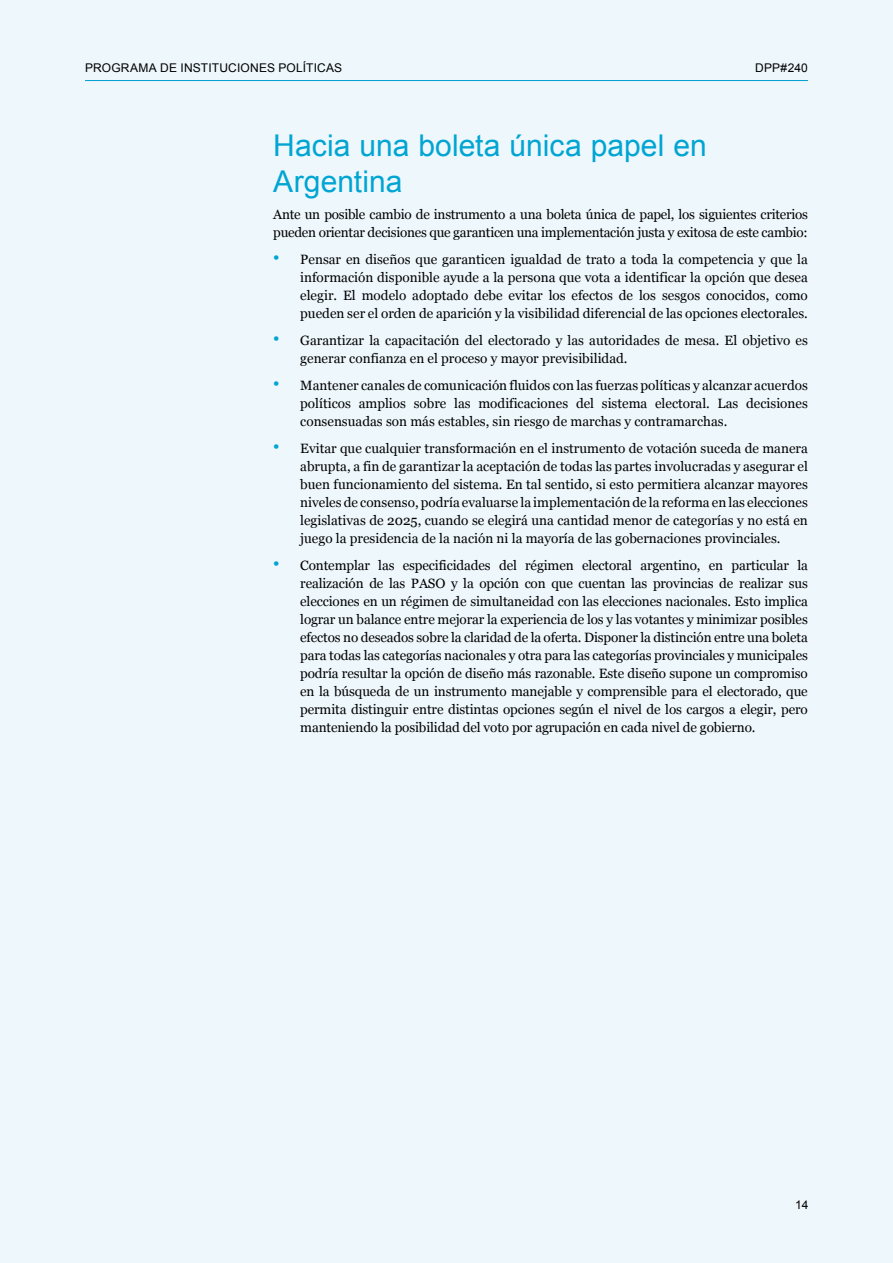
<style>
.page{position:relative;width:893px;height:1263px;background:#eef7fc}
.page>*{position:absolute;margin:0;border:0;box-sizing:border-box;transform-origin:0 0}
.t1{font:30px/36px "Arial";color:#00a5d3}
.t2{font:13.5px/18px "Georgia";color:#000;text-align:justify}
.t3{font:13.5px/18px "Georgia";letter-spacing:-.02em;color:#000}
.t4{font:12px "Arial";letter-spacing:.015em;color:#000}
.s1{font-family:"Arial";font-size:18px;color:#00a5d3}
</style>
<div class="page">
<p class="t4" style="left:85px;top:59px;width:259px">PROGRAMA DE INSTITUCIONES POLÍTICAS</p>
<p class="t4" style="left:755px;top:59px;width:54px">DPP#240</p>
<h1 class="t1" style="left:273px;top:127px;width:435px">Hacia una boleta única papel en<br>Argentina</h1>
<p class="t3" style="left:273px;top:205px;width:536px">Ante un posible cambio de instrumento a una boleta única de papel, los siguientes criterios pueden orientar decisiones que garanticen una implementación justa y exitosa de este cambio:</p>
<p class="t2" style="left:300px;top:250px;width:509px;text-indent:-27px"><span class="s1">•</span> Pensar en diseños que garanticen igualdad de trato a toda la competencia y que la información disponible ayude a la persona que vota a identificar la opción que desea elegir. El modelo adoptado debe evitar los efectos de los sesgos conocidos, como pueden ser el orden de aparición y la visibilidad diferencial de las opciones electorales.</p>
<p class="t2" style="left:300px;top:331px;width:509px;text-indent:-27px"><span class="s1">•</span> Garantizar la capacitación del electorado y las autoridades de mesa. El objetivo es generar confianza en el proceso y mayor previsibilidad.</p>
<p class="t2" style="left:300px;top:376px;width:509px;text-indent:-27px"><span class="s1">•</span> Mantener canales de comunicación fluidos con las fuerzas políticas y alcanzar acuerdos políticos amplios sobre las modificaciones del sistema electoral. Las decisiones consensuadas son más estables, sin riesgo de marchas y contramarchas.</p>
<p class="t2" style="left:300px;top:439px;width:509px;text-indent:-27px"><span class="s1">•</span> Evitar que cualquier transformación en el instrumento de votación suceda de manera abrupta, a fin de garantizar la aceptación de todas las partes involucradas y asegurar el buen funcionamiento del sistema. En tal sentido, si esto permitiera alcanzar mayores niveles de consenso, podría evaluarse la implementación de la reforma en las elecciones legislativas de 2025, cuando se elegirá una cantidad menor de categorías y no está en juego la presidencia de la nación ni la mayoría de las gobernaciones provinciales.</p>
<p class="t2" style="left:300px;top:556px;width:509px;text-indent:-27px"><span class="s1">•</span> Contemplar las especificidades del régimen electoral argentino, en particular la realización de las PASO y la opción con que cuentan las provincias de realizar sus elecciones en un régimen de simultaneidad con las elecciones nacionales. Esto implica lograr un balance entre mejorar la experiencia de los y las votantes y minimizar posibles efectos no deseados sobre la claridad de la oferta. Disponer la distinción entre una boleta para todas las categorías nacionales y otra para las categorías provinciales y municipales podría resultar la opción de diseño más razonable. Este diseño supone un compromiso en la búsqueda de un instrumento manejable y comprensible para el electorado, que permita distinguir entre distintas opciones según el nivel de los cargos a elegir, pero manteniendo la posibilidad del voto por agrupación en cada nivel de gobierno.</p>
<p class="t4" style="left:795px;top:1197px;width:15px">14</p>
</div>
